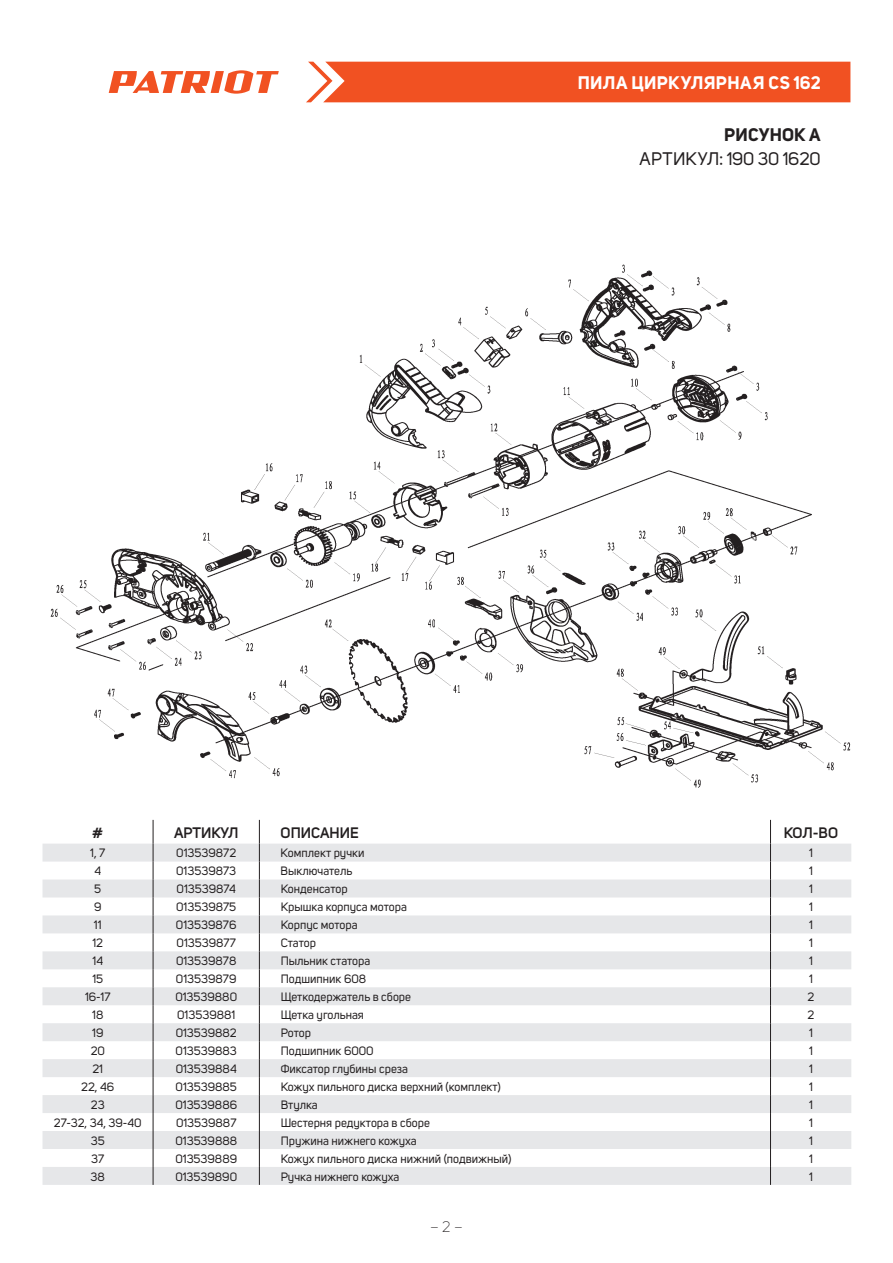
<style>
.page{position:relative;width:893px;height:1263px;background:#fff}
.page>*{position:absolute;margin:0;border:0;box-sizing:border-box;transform-origin:0 0}
.t1{font:700 18px "Uni Sans";letter-spacing:.02em;color:#fff}
.t2{font:18px "Uni Sans";letter-spacing:-.005em;color:#231f20}
.t3{font:700 18px "Uni Sans";letter-spacing:.01em;color:#231f20}
.t4{font:600 15px "Uni Sans";color:#231f20}
.t5{font:300 15px "Uni Sans";color:#231f20}
.t6{font:12px "Uni Sans";color:#231f20}
</style>
<div class="page">
<div style="left:306px;top:62px;width:544px;height:40px;background:#f15122"></div>
<svg style="left:109px;top:70px;width:170px;height:24px"></svg>
<svg style="left:43px;top:844px;width:808px;height:341px;fill:#e6e7e9"></svg>
<svg style="left:153px;top:820px;width:1px;height:365px"></svg>
<svg style="left:259px;top:820px;width:1px;height:365px"></svg>
<svg style="left:770px;top:820px;width:1px;height:365px"></svg>
<img style="left:50px;top:264px;width:800px;height:524px">
<h1 class="t1" style="left:578px;top:72px;width:244px">ПИЛА ЦИРКУЛЯРНАЯ CS 162</h1>
<h1 class="t3" style="left:724px;top:123px;width:98px">РИСУНОК A</h1>
<h1 class="t2" style="left:639px;top:148px;width:183px">АРТИКУЛ: 190 30 1620</h1>
<p class="t4" style="left:92px;top:823px;width:12px">#</p>
<p class="t4" style="left:174px;top:823px;width:66px">АРТИКУЛ</p>
<p class="t4" style="left:281px;top:823px;width:80px">ОПИСАНИЕ</p>
<p class="t4" style="left:784px;top:823px;width:56px">КОЛ-ВО</p>
<p class="t6" style="left:90px;top:846px;width:17px">1, 7</p>
<p class="t6" style="left:176px;top:846px;width:61px">013539872</p>
<p class="t6" style="left:281px;top:846px;width:85px">Комплект ручки</p>
<p class="t6" style="left:809px;top:846px;width:5px">1</p>
<p class="t6" style="left:94px;top:864px;width:8px">4</p>
<p class="t6" style="left:176px;top:864px;width:62px">013539873</p>
<p class="t6" style="left:281px;top:864px;width:73px">Выключатель</p>
<p class="t6" style="left:809px;top:864px;width:5px">1</p>
<p class="t6" style="left:94px;top:882px;width:8px">5</p>
<p class="t6" style="left:177px;top:882px;width:61px">013539874</p>
<p class="t6" style="left:281px;top:882px;width:69px">Конденсатор</p>
<p class="t6" style="left:809px;top:882px;width:5px">1</p>
<p class="t6" style="left:94px;top:900px;width:9px">9</p>
<p class="t6" style="left:176px;top:900px;width:62px">013539875</p>
<p class="t6" style="left:281px;top:900px;width:128px">Крышка корпуса мотора</p>
<p class="t6" style="left:809px;top:900px;width:5px">1</p>
<p class="t6" style="left:94px;top:918px;width:9px">11</p>
<p class="t6" style="left:176px;top:918px;width:62px">013539876</p>
<p class="t6" style="left:281px;top:918px;width:78px">Корпус мотора</p>
<p class="t6" style="left:809px;top:918px;width:5px">1</p>
<p class="t6" style="left:92px;top:936px;width:12px">12</p>
<p class="t6" style="left:177px;top:936px;width:61px">013539877</p>
<p class="t6" style="left:281px;top:936px;width:37px">Статор</p>
<p class="t6" style="left:809px;top:936px;width:5px">1</p>
<p class="t6" style="left:93px;top:954px;width:12px">14</p>
<p class="t6" style="left:176px;top:954px;width:62px">013539878</p>
<p class="t6" style="left:281px;top:954px;width:91px">Пыльник статора</p>
<p class="t6" style="left:809px;top:954px;width:5px">1</p>
<p class="t6" style="left:92px;top:972px;width:12px">15</p>
<p class="t6" style="left:176px;top:972px;width:62px">013539879</p>
<p class="t6" style="left:281px;top:972px;width:87px">Подшипник 608</p>
<p class="t6" style="left:809px;top:972px;width:5px">1</p>
<p class="t6" style="left:85px;top:990px;width:27px">16-17</p>
<p class="t6" style="left:175px;top:990px;width:63px">013539880</p>
<p class="t6" style="left:281px;top:990px;width:132px">Щеткодержатель в сборе</p>
<p class="t6" style="left:807px;top:990px;width:8px">2</p>
<p class="t6" style="left:92px;top:1008px;width:13px">18</p>
<p class="t6" style="left:177px;top:1008px;width:60px">013539881</p>
<p class="t6" style="left:281px;top:1008px;width:85px">Щетка угольная</p>
<p class="t6" style="left:807px;top:1008px;width:8px">2</p>
<p class="t6" style="left:92px;top:1026px;width:13px">19</p>
<p class="t6" style="left:176px;top:1026px;width:63px">013539882</p>
<p class="t6" style="left:281px;top:1026px;width:32px">Ротор</p>
<p class="t6" style="left:809px;top:1026px;width:5px">1</p>
<p class="t6" style="left:91px;top:1044px;width:16px">20</p>
<p class="t6" style="left:176px;top:1044px;width:63px">013539883</p>
<p class="t6" style="left:281px;top:1044px;width:95px">Подшипник 6000</p>
<p class="t6" style="left:809px;top:1044px;width:5px">1</p>
<p class="t6" style="left:92px;top:1062px;width:12px">21</p>
<p class="t6" style="left:176px;top:1062px;width:63px">013539884</p>
<p class="t6" style="left:281px;top:1062px;width:129px">Фиксатор глубины среза</p>
<p class="t6" style="left:809px;top:1062px;width:5px">1</p>
<p class="t6" style="left:81px;top:1080px;width:35px">22, 46</p>
<p class="t6" style="left:176px;top:1080px;width:63px">013539885</p>
<p class="t6" style="left:281px;top:1080px;width:222px">Кожух пильного диска верхний (комплект)</p>
<p class="t6" style="left:809px;top:1080px;width:5px">1</p>
<p class="t6" style="left:91px;top:1098px;width:15px">23</p>
<p class="t6" style="left:175px;top:1098px;width:63px">013539886</p>
<p class="t6" style="left:281px;top:1098px;width:39px">Втулка</p>
<p class="t6" style="left:809px;top:1098px;width:5px">1</p>
<p class="t6" style="left:54px;top:1116px;width:89px">27-32, 34, 39-40</p>
<p class="t6" style="left:176px;top:1116px;width:62px">013539887</p>
<p class="t6" style="left:281px;top:1116px;width:151px">Шестерня редуктора в сборе</p>
<p class="t6" style="left:809px;top:1116px;width:5px">1</p>
<p class="t6" style="left:91px;top:1134px;width:15px">35</p>
<p class="t6" style="left:175px;top:1134px;width:63px">013539888</p>
<p class="t6" style="left:281px;top:1134px;width:137px">Пружина нижнего кожуха</p>
<p class="t6" style="left:809px;top:1134px;width:5px">1</p>
<p class="t6" style="left:91px;top:1151px;width:15px">37</p>
<p class="t6" style="left:175px;top:1151px;width:63px">013539889</p>
<p class="t6" style="left:281px;top:1151px;width:232px">Кожух пильного диска нижний (подвижный)</p>
<p class="t6" style="left:809px;top:1151px;width:5px">1</p>
<p class="t6" style="left:91px;top:1169px;width:16px">38</p>
<p class="t6" style="left:175px;top:1169px;width:63px">013539890</p>
<p class="t6" style="left:281px;top:1169px;width:120px">Ручка нижнего кожуха</p>
<p class="t6" style="left:809px;top:1169px;width:5px">1</p>
<p class="t5" style="left:430px;top:1218px;width:34px">– 2 –</p>
</div>
